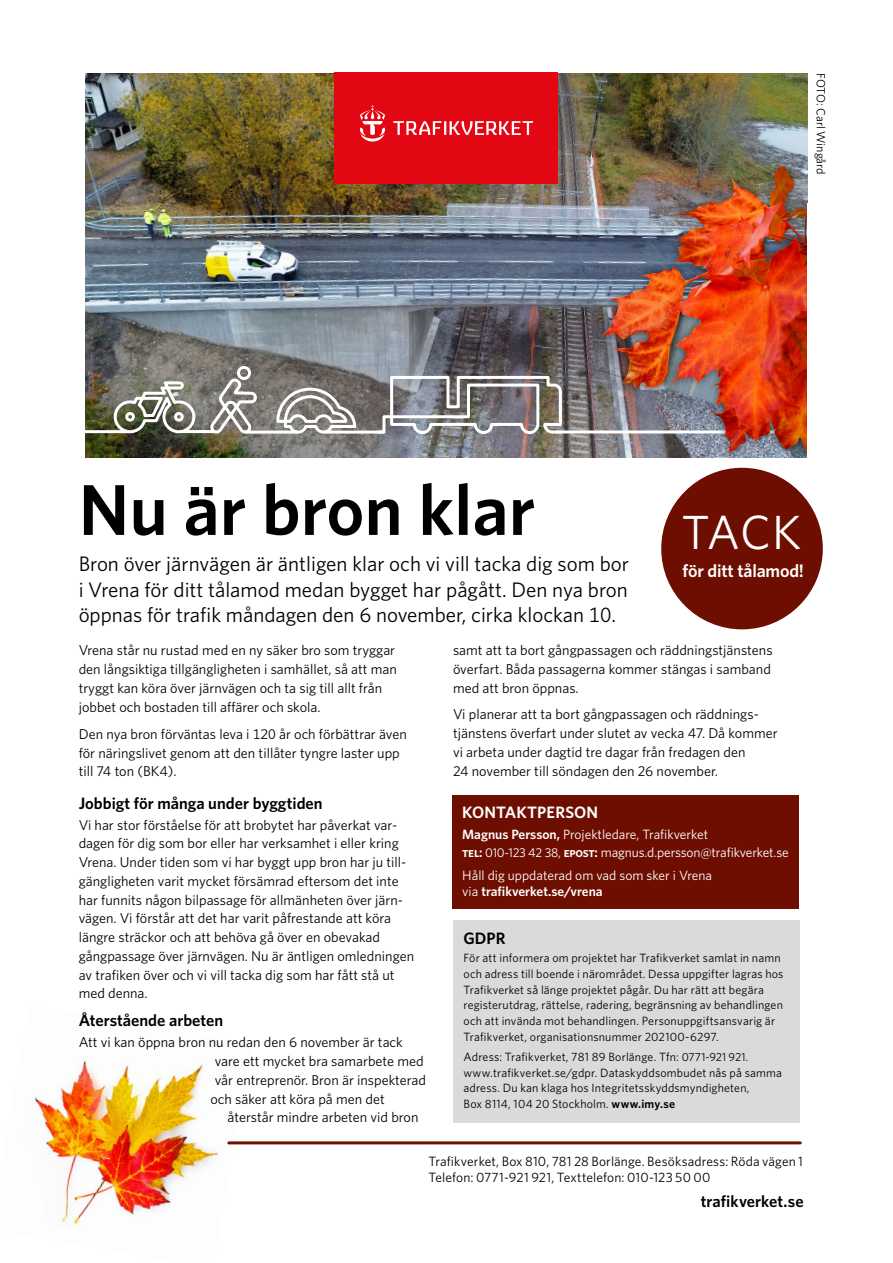
<style>
.page{position:relative;width:893px;height:1263px;background:#fff}
.page>*{position:absolute;margin:0;border:0;box-sizing:border-box;transform-origin:0 0}
.H1_Rubrik{font:600 72px "Whitney";color:#000}
.P_Brödtext{font:48px "Whitney";color:#fff}
.H2_mellanrubrik{font:21px/25.5px "Whitney";color:#000;text-align:justify}
.P_Brödtext-2{font:600 18px "Whitney";letter-spacing:-.01em;color:#fff}
.H2_mellanrubrik-2{font:600 16.5px "Whitney";color:#000}
.Faktatext___rubrik_2{font:600 16.5px "Whitney";color:#000}
.H2_mellanrubrik-3{font:600 16.5px "Whitney";letter-spacing:.01em;color:#fff}
.P_Brödtext-3{font:14.25px/18.8px "Whitney";color:#000}
.P_Brödtext-4{font:13.5px/15.8px "Whitney";letter-spacing:-.005em;color:#fff}
.Faktatext{font:13.5px "Whitney";letter-spacing:.01em;color:#000}
.Brödtext_-_blankrad_styckebrytning_Whitn{font:12px/15.8px "Whitney";letter-spacing:.015em;color:#000}
.P_Brödtext-5{font:12px "Whitney";letter-spacing:-.005em;color:#000}
.s1{font-weight:600}
.s2{font-size:12.75px}
.s3{font-size:11.7px}
</style>
<div class="page">
<img style="left:35px;top:1060px;width:217px;height:165px">
<img style="left:85px;top:73px;width:723px;height:384px">
<div style="left:335px;top:72px;width:223px;height:112px;background:#e30613"></div>
<svg style="left:393px;top:121px;width:140px;height:14px"></svg>
<svg style="left:359px;top:105px;width:26px;height:37px"></svg>
<hr style="left:72px;top:430px;width:57px;height:3px;background:#fff">
<svg style="left:275px;top:386px;width:83px;height:49px"></svg>
<svg style="left:115px;top:380px;width:83px;height:54px"></svg>
<svg style="left:375px;top:374px;width:190px;height:62px"></svg>
<svg style="left:207px;top:364px;width:51px;height:73px"></svg>
<hr style="left:181px;top:430px;width:33px;height:3px;background:#fff">
<hr style="left:245px;top:431px;width:53px;height:3px;background:#fff">
<hr style="left:325px;top:431px;width:59px;height:3px;background:#fff">
<hr style="left:556px;top:430px;width:267px;height:3px;background:#fff">
<div style="left:595px;top:159px;width:221px;height:302px;background:#000;opacity:.5"></div>
<img style="left:610px;top:167px;width:172px;height:150px">
<div style="left:661px;top:468px;width:162px;height:161px;background:#6e0e00;border-radius:50%"></div>
<div style="left:453px;top:796px;width:346px;height:113px;background:#6e0e00"></div>
<div style="left:453px;top:920px;width:346px;height:203px;background:#dadada"></div>
<hr style="left:229px;top:1141px;width:571px;height:3px;background:#6e0e00">
<div style="left:808px;top:203px;width:85px;height:277px;background:#fff"></div>
<p class="P_Brödtext-5" style="left:829px;top:73px;width:103px;rotate:90deg">FOTO: Carl Wingård</p>
<h1 class="H1_Rubrik" style="left:79px;top:462px;width:458px">Nu är bron klar</h1>
<p class="P_Brödtext" style="left:682px;top:500px;width:121px">TACK</p>
<p class="P_Brödtext-2" style="left:683px;top:559px;width:123px">för ditt tålamod!</p>
<h2 class="H2_mellanrubrik" style="left:79px;top:551px;width:552px">Bron över järnvägen är äntligen klar och vi vill tacka dig som bor i Vrena för ditt tålamod medan bygget har pågått. Den nya bron öppnas för trafik måndagen den 6 november, cirka klockan 10.</h2>
<p class="P_Brödtext-3" style="left:79px;top:641px;width:320px">Vrena står nu rustad med en ny säker bro som tryggar den långsiktiga tillgängligheten i samhället, så att man tryggt kan köra över järnvägen och ta sig till allt från jobbet och bostaden till affärer och skola.</p>
<p class="P_Brödtext-3" style="left:79px;top:724px;width:330px">Den nya bron förväntas leva i 120 år och förbättrar även för näringslivet genom att den tillåter tyngre laster upp till 74 ton (BK4).</p>
<h2 class="H2_mellanrubrik-2" style="left:79px;top:792px;width:245px">Jobbigt för många under byggtiden</h2>
<p class="P_Brödtext-3" style="left:79px;top:815px;width:337px">Vi har stor förståelse för att brobytet har påverkat var&shy;dagen för dig som bor eller har verksamhet i eller kring Vrena. Under tiden som vi har byggt upp bron har ju till&shy;gängligheten varit mycket försämrad eftersom det inte har funnits någon bilpassage för allmänheten över järn&shy;vägen. Vi förstår att det har varit påfrestande att köra längre sträckor och att behöva gå över en obevakad gångpassage över järnvägen. Nu är äntligen omledningen av trafiken över och vi vill tacka dig som har fått stå ut med denna.</p>
<h2 class="H2_mellanrubrik-2" style="left:79px;top:1010px;width:146px">Återstående arbeten</h2>
<p class="P_Brödtext-3" style="left:79px;top:1032px;width:326px">Att vi kan öppna bron nu redan den 6 november är tack</p>
<p class="P_Brödtext-3" style="left:215px;top:1051px;width:213px">vare ett mycket bra samarbete med vår entreprenör. Bron är inspekterad</p>
<p class="P_Brödtext-3" style="left:211px;top:1089px;width:176px">och säker att köra på men det</p>
<p class="P_Brödtext-3" style="left:228px;top:1107px;width:192px">återstår mindre arbeten vid bron</p>
<p class="P_Brödtext-3" style="left:453px;top:641px;width:321px">samt att ta bort gångpassagen och räddningstjänstens överfart. Båda passagerna kommer stängas i samband med att bron öppnas.</p>
<p class="P_Brödtext-3" style="left:453px;top:705px;width:326px">Vi planerar att ta bort gångpassagen och räddnings&shy;tjänstens överfart under slutet av vecka 47. Då kommer vi arbeta under dagtid tre dagar från fredagen den<br>24 november till söndagen den 26 november.</p>
<h2 class="H2_mellanrubrik-3" style="left:462px;top:801px;width:138px">KONTAKTPERSON</h2>
<p class="P_Brödtext-4" style="left:462px;top:826px;width:248px"><span class="s1">Magnus Persson,</span> Projektledare, Trafikverket</p>
<p class="P_Brödtext-4" style="left:462px;top:844px;width:328px"><span class="s1">tel:</span> <span class="s2">010-123 42 38,</span> <span class="s1">epost:</span> magnus.d.persson@trafikverket.se</p>
<p class="P_Brödtext-4" style="left:462px;top:867px;width:251px">Håll dig uppdaterad om vad som sker i Vrena via <span class="s1">trafikverket.se/vrena</span></p>
<h2 class="H2_mellanrubrik-2" style="left:463px;top:927px;width:43px">GDPR</h2>
<p class="Brödtext_-_blankrad_styckebrytning_Whitn" style="left:463px;top:950px;width:322px">För att informera om projektet har Trafikverket samlat in namn och adress till boende i närområdet. Dessa uppgifter lagras hos Trafikverket så länge projektet pågår. Du har rätt att begära registerutdrag, rättelse, radering, begränsning av behandlingen och att invända mot behandlingen. Personuppgiftsansvarig är Trafikverket, organisationsnummer 202100-6297.</p>
<p class="Brödtext_-_blankrad_styckebrytning_Whitn" style="left:463px;top:1048px;width:320px">Adress: Trafikverket, 781 89 Borlänge. Tfn: <span class="s3">0771-921 921. </span>www.trafikverket.se/gdpr. Dataskyddsombudet nås på samma adress. Du kan klaga hos Integritetsskyddsmyndigheten,<br>Box 8114, 104 20 Stockholm. <span class="s1">www.imy.se</span></p>
<p class="Faktatext" style="left:428px;top:1152px;width:376px">Trafikverket, Box 810, 781 28 Borlänge. Besöksadress: Röda vägen 1</p>
<p class="Faktatext" style="left:428px;top:1169px;width:284px">Telefon: 0771-921 921, Texttelefon: 010-123 50 00</p>
<p class="Faktatext___rubrik_2" style="left:701px;top:1190px;width:104px">trafikverket.se</p>
</div>
